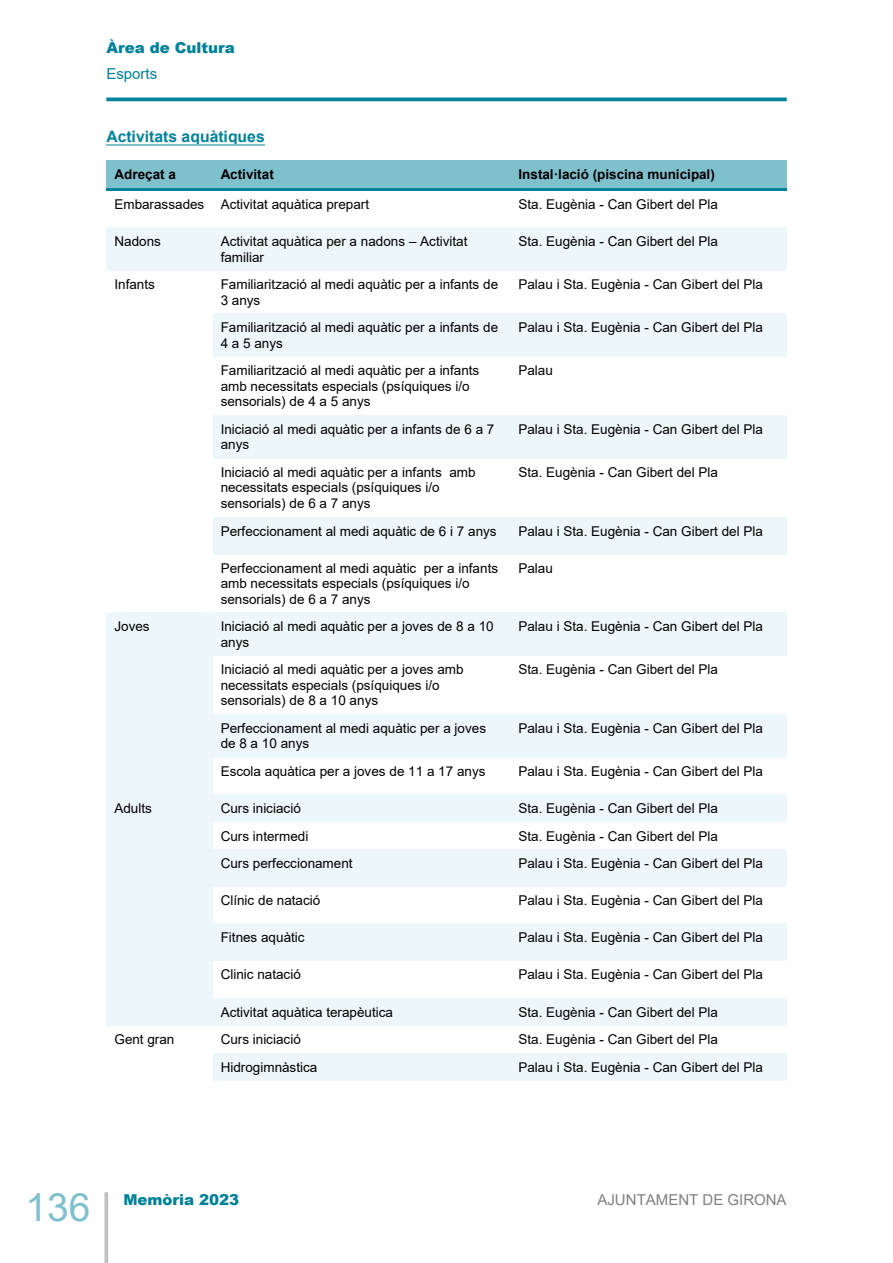
<style>
.page{position:relative;width:893px;height:1263px;background:#fff}
.page>*{position:absolute;margin:0;border:0;box-sizing:border-box;transform-origin:0 0}
.t1{font:39px "Arial";color:#7fc0cd}
.t2{font:700 15.75px "Arial";color:#00829b}
.t3{font:900 15px "Arial";color:#00829b}
.t4{font:15px "Arial";color:#808080}
.t5{font:15px "Arial";color:#00829b}
.t6{font:13.5px/15.5px "Arial";color:#000}
.t7{font:700 13.5px "Arial";color:#000}
</style>
<div class="page">
<svg style="left:104px;top:1192px;width:4px;height:71px"></svg>
<hr style="left:106px;top:98px;width:681px;height:3px;background:#00829b">
<hr style="left:106px;top:144px;width:159px;height:2px;background:#7fc0cd">
<div style="left:106px;top:161px;width:107px;height:27px;background:#7fc0cd"></div>
<div style="left:213px;top:161px;width:297px;height:27px;background:#7fc0cd"></div>
<div style="left:510px;top:161px;width:277px;height:27px;background:#7fc0cd"></div>
<hr style="left:106px;top:188px;width:107px;height:2px;background:#00829b">
<hr style="left:215px;top:188px;width:295px;height:2px;background:#00829b">
<hr style="left:513px;top:188px;width:274px;height:2px;background:#00829b">
<div style="left:106px;top:228px;width:107px;height:43px;background:#edf6f8"></div>
<div style="left:213px;top:228px;width:297px;height:43px;background:#edf6f8"></div>
<div style="left:510px;top:228px;width:277px;height:43px;background:#edf6f8"></div>
<div style="left:213px;top:314px;width:297px;height:43px;background:#edf6f8"></div>
<div style="left:510px;top:314px;width:277px;height:43px;background:#edf6f8"></div>
<div style="left:213px;top:415px;width:297px;height:43px;background:#edf6f8"></div>
<div style="left:510px;top:415px;width:277px;height:43px;background:#edf6f8"></div>
<div style="left:213px;top:517px;width:297px;height:37px;background:#edf6f8"></div>
<div style="left:510px;top:517px;width:277px;height:37px;background:#edf6f8"></div>
<div style="left:106px;top:613px;width:107px;height:181px;background:#edf6f8"></div>
<div style="left:213px;top:613px;width:297px;height:43px;background:#edf6f8"></div>
<div style="left:510px;top:613px;width:277px;height:43px;background:#edf6f8"></div>
<div style="left:213px;top:714px;width:297px;height:43px;background:#edf6f8"></div>
<div style="left:510px;top:714px;width:277px;height:43px;background:#edf6f8"></div>
<div style="left:106px;top:794px;width:107px;height:231px;background:#edf6f8"></div>
<div style="left:213px;top:794px;width:297px;height:28px;background:#edf6f8"></div>
<div style="left:510px;top:794px;width:277px;height:28px;background:#edf6f8"></div>
<div style="left:213px;top:849px;width:297px;height:38px;background:#edf6f8"></div>
<div style="left:510px;top:849px;width:277px;height:38px;background:#edf6f8"></div>
<div style="left:213px;top:924px;width:297px;height:37px;background:#edf6f8"></div>
<div style="left:510px;top:924px;width:277px;height:37px;background:#edf6f8"></div>
<div style="left:213px;top:998px;width:297px;height:27px;background:#edf6f8"></div>
<div style="left:510px;top:998px;width:277px;height:27px;background:#edf6f8"></div>
<div style="left:213px;top:1053px;width:297px;height:28px;background:#edf6f8"></div>
<div style="left:510px;top:1053px;width:277px;height:28px;background:#edf6f8"></div>
<p class="t3" style="left:106px;top:37px;width:130px">Àrea de Cultura</p>
<p class="t5" style="left:106px;top:63px;width:52px">Esports</p>
<p class="t2" style="left:106px;top:126px;width:160px">Activitats aquàtiques</p>
<p class="t7" style="left:114px;top:165px;width:63px">Adreçat a</p>
<p class="t7" style="left:221px;top:165px;width:55px">Activitat</p>
<p class="t7" style="left:518px;top:165px;width:198px">Instal·lació (piscina municipal)</p>
<p class="t6" style="left:114px;top:196px;width:91px">Embarassades</p>
<p class="t6" style="left:221px;top:196px;width:150px">Activitat aquàtica prepart</p>
<p class="t6" style="left:518px;top:196px;width:201px">Sta. Eugènia - Can Gibert del Pla</p>
<p class="t6" style="left:114px;top:234px;width:48px">Nadons</p>
<p class="t6" style="left:221px;top:234px;width:248px">Activitat aquàtica per a nadons – Activitat familiar</p>
<p class="t6" style="left:518px;top:234px;width:201px">Sta. Eugènia - Can Gibert del Pla</p>
<p class="t6" style="left:114px;top:277px;width:42px">Infants</p>
<p class="t6" style="left:221px;top:277px;width:279px">Familiarització al medi aquàtic per a infants de<br>3 anys</p>
<p class="t6" style="left:518px;top:277px;width:246px">Palau i Sta. Eugènia - Can Gibert del Pla</p>
<p class="t6" style="left:221px;top:320px;width:279px">Familiarització al medi aquàtic per a infants de<br>4 a 5 anys</p>
<p class="t6" style="left:518px;top:320px;width:246px">Palau i Sta. Eugènia - Can Gibert del Pla</p>
<p class="t6" style="left:221px;top:363px;width:260px">Familiarització al medi aquàtic per a infants amb necessitats especials (psíquiques i/o sensorials) de 4 a 5 anys</p>
<p class="t6" style="left:518px;top:363px;width:36px">Palau</p>
<p class="t6" style="left:221px;top:421px;width:275px">Iniciació al medi aquàtic per a infants de 6 a 7 anys</p>
<p class="t6" style="left:518px;top:421px;width:246px">Palau i Sta. Eugènia - Can Gibert del Pla</p>
<p class="t6" style="left:221px;top:464px;width:256px">Iniciació al medi aquàtic per a infants amb necessitats especials (psíquiques i/o sensorials) de 6 a 7 anys</p>
<p class="t6" style="left:518px;top:464px;width:201px">Sta. Eugènia - Can Gibert del Pla</p>
<p class="t6" style="left:221px;top:523px;width:277px">Perfeccionament al medi aquàtic de 6 i 7 anys</p>
<p class="t6" style="left:518px;top:523px;width:246px">Palau i Sta. Eugènia - Can Gibert del Pla</p>
<p class="t6" style="left:221px;top:560px;width:279px">Perfeccionament al medi aquàtic per a infants amb necessitats especials (psíquiques i/o sensorials) de 6 a 7 anys</p>
<p class="t6" style="left:518px;top:560px;width:36px">Palau</p>
<p class="t6" style="left:114px;top:619px;width:37px">Joves</p>
<p class="t6" style="left:221px;top:619px;width:275px">Iniciació al medi aquàtic per a joves de 8 a 10 anys</p>
<p class="t6" style="left:518px;top:619px;width:246px">Palau i Sta. Eugènia - Can Gibert del Pla</p>
<p class="t6" style="left:221px;top:662px;width:244px">Iniciació al medi aquàtic per a joves amb necessitats especials (psíquiques i/o sensorials) de 8 a 10 anys</p>
<p class="t6" style="left:518px;top:662px;width:201px">Sta. Eugènia - Can Gibert del Pla</p>
<p class="t6" style="left:221px;top:720px;width:267px">Perfeccionament al medi aquàtic per a joves de 8 a 10 anys</p>
<p class="t6" style="left:518px;top:720px;width:246px">Palau i Sta. Eugènia - Can Gibert del Pla</p>
<p class="t6" style="left:221px;top:763px;width:266px">Escola aquàtica per a joves de 11 a 17 anys</p>
<p class="t6" style="left:518px;top:763px;width:246px">Palau i Sta. Eugènia - Can Gibert del Pla</p>
<p class="t6" style="left:114px;top:800px;width:39px">Adults</p>
<p class="t6" style="left:221px;top:800px;width:82px">Curs iniciació</p>
<p class="t6" style="left:518px;top:800px;width:201px">Sta. Eugènia - Can Gibert del Pla</p>
<p class="t6" style="left:221px;top:828px;width:89px">Curs intermedi</p>
<p class="t6" style="left:518px;top:828px;width:201px">Sta. Eugènia - Can Gibert del Pla</p>
<p class="t6" style="left:221px;top:855px;width:133px">Curs perfeccionament</p>
<p class="t6" style="left:518px;top:855px;width:246px">Palau i Sta. Eugènia - Can Gibert del Pla</p>
<p class="t6" style="left:221px;top:893px;width:101px">Clínic de natació</p>
<p class="t6" style="left:518px;top:893px;width:246px">Palau i Sta. Eugènia - Can Gibert del Pla</p>
<p class="t6" style="left:221px;top:930px;width:85px">Fitnes aquàtic</p>
<p class="t6" style="left:518px;top:930px;width:246px">Palau i Sta. Eugènia - Can Gibert del Pla</p>
<p class="t6" style="left:221px;top:967px;width:82px">Clinic natació</p>
<p class="t6" style="left:518px;top:967px;width:246px">Palau i Sta. Eugènia - Can Gibert del Pla</p>
<p class="t6" style="left:221px;top:1004px;width:174px">Activitat aquàtica terapèutica</p>
<p class="t6" style="left:518px;top:1004px;width:201px">Sta. Eugènia - Can Gibert del Pla</p>
<p class="t6" style="left:114px;top:1031px;width:61px">Gent gran</p>
<p class="t6" style="left:221px;top:1031px;width:82px">Curs iniciació</p>
<p class="t6" style="left:518px;top:1031px;width:201px">Sta. Eugènia - Can Gibert del Pla</p>
<p class="t6" style="left:221px;top:1059px;width:98px">Hidrogimnàstica</p>
<p class="t6" style="left:518px;top:1059px;width:246px">Palau i Sta. Eugènia - Can Gibert del Pla</p>
<h1 class="t1" style="left:26px;top:1180px;width:67px">136</h1>
<p class="t3" style="left:123px;top:1189px;width:117px">Memòria 2023</p>
<p class="t4" style="left:597px;top:1189px;width:191px">AJUNTAMENT DE GIRONA</p>
</div>
